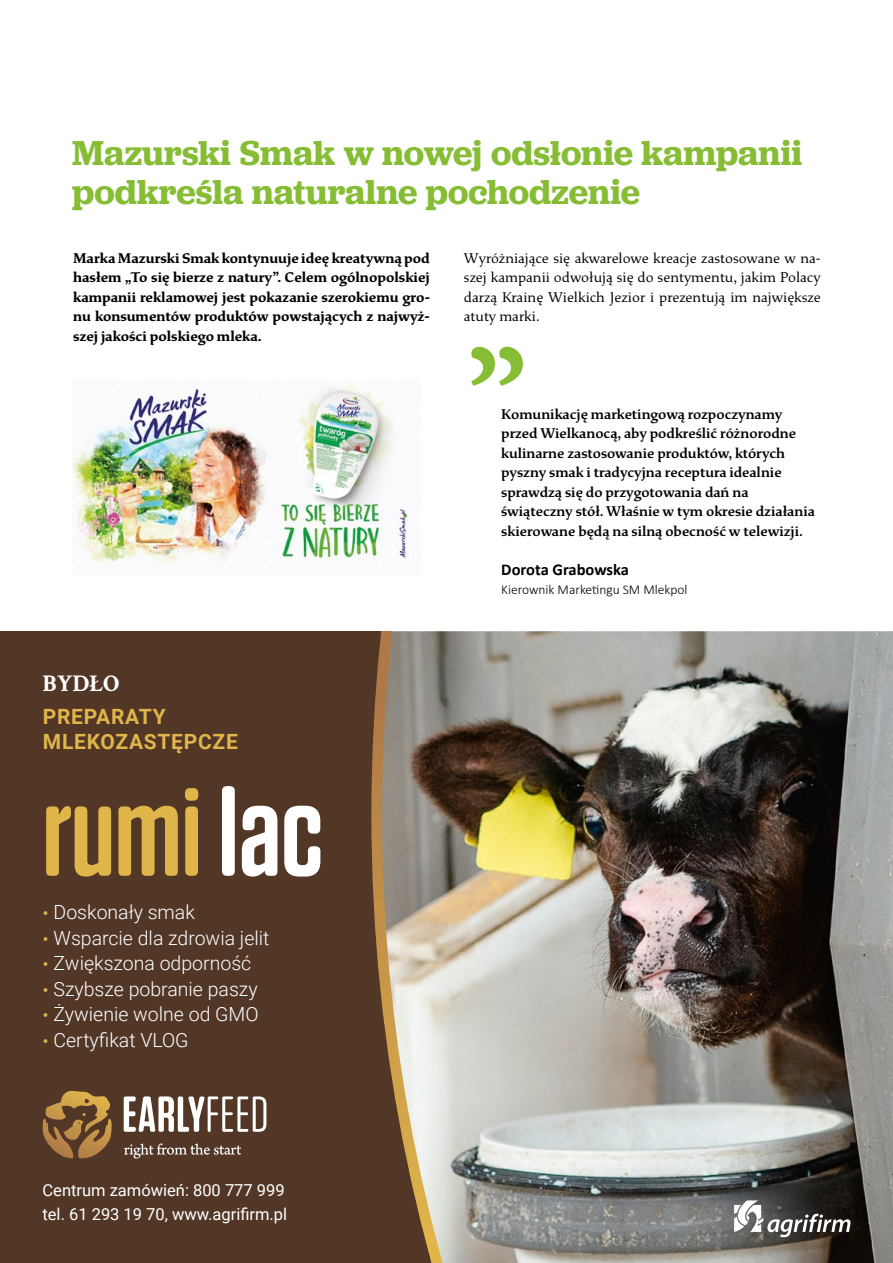
<style>
.page{position:relative;width:893px;height:1263px;background:#fff}
.page>*{position:absolute;margin:0;border:0;box-sizing:border-box;transform-origin:0 0}
.t1{font:600 126.3px "Tungsten Rounded";color:#e0b54a}
.t2{font:600 36px/39px "Jubilat";color:#86bd34}
.t3{font:700 24px "Crimson Text";color:#fff}
.t4{font:700 21px/25.2px "Roboto";letter-spacing:.035em;color:#e0b54a}
.t5{font:300 19.5px "Roboto";color:#fff}
.t6{font:16.5px/24px "Roboto";color:#fff}
.t7{font:700 16.5px "Calibri";color:#000}
.t8{font:600 15px/19.5px "Study";color:#000}
.t9{font:700 15px/19.5px "Study";letter-spacing:-.005em;color:#000;text-align:justify}
.t10{font:15px/19.5px "Study";color:#000;text-align:justify}
.t11{font:300 13.5px "Calibri";color:#000}
.s1{color:#fff}
.s2{color:#e0b54a}
</style>
<div class="page">
<svg style="left:471px;top:347px;width:52px;height:39px"></svg>
<div style="left:0;top:631px;width:893px;height:632px;background:#523626"></div>
<img style="left:371px;top:631px;width:522px;height:632px">
<svg style="left:734px;top:1200px;width:116px;height:37px;background:#6b6967"></svg>
<svg style="left:124px;top:1096px;width:142px;height:36px"></svg>
<svg style="left:124px;top:1143px;width:117px;height:15px"></svg>
<svg style="left:43px;top:1091px;width:69px;height:67px"></svg>
<img style="left:72px;top:385px;width:349px;height:181px">
<h2 class="t2" style="left:72px;top:133px;width:731px">Mazurski Smak w nowej odsłonie kampanii podkreśla naturalne pochodzenie</h2>
<p class="t9" style="left:73px;top:248px;width:358px">Marka Mazurski Smak kontynuuje ideę kreatywną pod hasłem „To się bierze z natury”. Celem ogólnopolskiej kampanii reklamowej jest pokazanie szerokiemu gro&shy;nu konsumentów produktów powstających z najwyż&shy;szej jakości polskiego mleka.</p>
<p class="t10" style="left:464px;top:248px;width:358px">Wyróżniające się akwarelowe kreacje zastosowane w na&shy;szej kampanii odwołują się do sentymentu, jakim Polacy darzą Krainę Wielkich Jezior i prezentują im największe atuty marki.</p>
<h3 class="t3" style="left:43px;top:668px;width:78px">BYDŁO</h3>
<h3 class="t4" style="left:43px;top:703px;width:196px">PREPARATY<br>MLEKOZASTĘPCZE</h3>
<h1 class="t1" style="left:43px;top:764px;width:283px">rumi <span class="s1">lac</span></h1>
<h3 class="t5" style="left:43px;top:898px;width:154px"><span class="s2">•</span> Doskonały smak</h3>
<h3 class="t5" style="left:43px;top:924px;width:228px"><span class="s2">•</span> Wsparcie dla zdrowia jelit</h3>
<h3 class="t5" style="left:43px;top:949px;width:210px"><span class="s2">•</span> Zwiększona odporność</h3>
<h3 class="t5" style="left:43px;top:975px;width:217px"><span class="s2">•</span> Szybsze pobranie paszy</h3>
<h3 class="t5" style="left:43px;top:1000px;width:218px"><span class="s2">•</span> Żywienie wolne od GMO</h3>
<h3 class="t5" style="left:43px;top:1026px;width:148px"><span class="s2">•</span> Certyfikat VLOG</h3>
<p class="t6" style="left:43px;top:1178px;width:246px">Centrum zamówień: 800 777 999 tel. 61 293 19 70, www.agrifirm.pl</p>
<p class="t8" style="left:501px;top:404px;width:315px">Komunikację marketingową rozpoczynamy przed Wielkanocą, aby podkreślić różnorodne kulinarne zastosowanie produktów, których pyszny smak i tradycyjna receptura idealnie sprawdzą się do przygotowania dań na świąteczny stół. Właśnie w tym okresie działania skierowane będą na silną obecność w telewizji.</p>
<p class="t7" style="left:501px;top:558px;width:129px">Dorota Grabowska</p>
<p class="t11" style="left:501px;top:581px;width:188px">Kierownik Marketingu SM Mlekpol</p>
</div>
